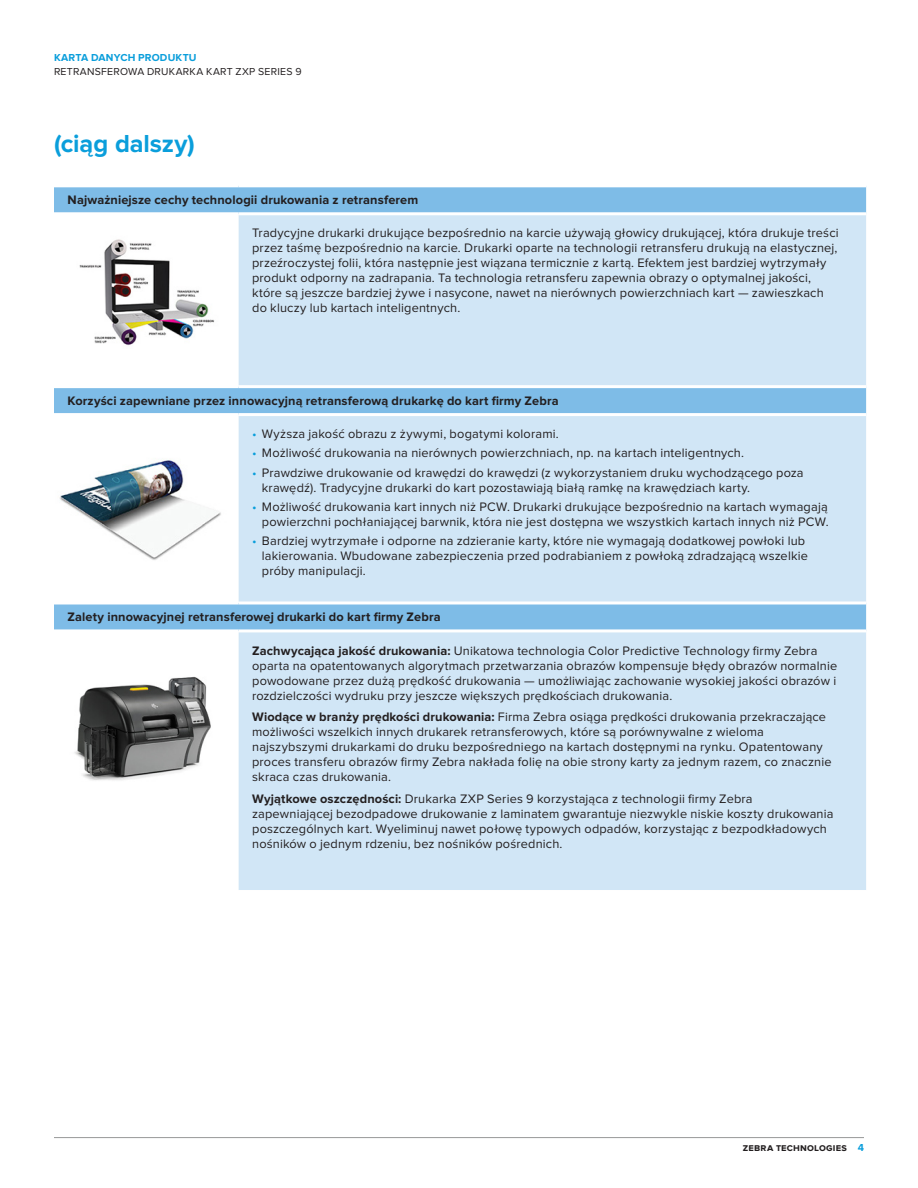
<style>
.page{position:relative;width:918px;height:1188px;background:#fff}
.page>*{position:absolute;margin:0;border:0;box-sizing:border-box;transform-origin:0 0}
.Heading-4_Interior_H{font:700 25.5px "Proxima Nova";color:#0a9edb}
.Table_Body_Copy{font:12.75px/15px "Proxima Nova";letter-spacing:.015em;color:#231f20}
.Table_Subhead_Black{font:700 12.75px "Proxima Nova";letter-spacing:.01em;color:#231f20}
.t1{font:10.5px "Proxima Nova";letter-spacing:.025em;color:#231f20}
.t2{font:700 10.5px "Proxima Nova";letter-spacing:.02em;color:#0a9edb}
.t3{font:700 10.5px "Proxima Nova";letter-spacing:.015em;color:#231f20}
.s1{color:#0a9edb}
.s2{font-weight:700}
</style>
<div class="page">
<svg style="left:54px;top:187px;width:812px;height:442px;fill:#7ebce7"></svg>
<svg style="left:239px;top:215px;width:627px;height:675px;background:#cae2f4"></svg>
<hr style="left:54px;top:602px;width:185px;height:2px;background:#fff">
<hr style="left:239px;top:602px;width:627px;height:2px;background:#fff">
<hr style="left:239px;top:629px;width:627px;height:3px;background:#fff">
<hr style="left:54px;top:385px;width:185px;height:3px;background:#fff">
<hr style="left:239px;top:385px;width:627px;height:3px;background:#fff">
<hr style="left:54px;top:413px;width:185px;height:3px;background:#fff">
<hr style="left:239px;top:413px;width:627px;height:3px;background:#fff">
<hr style="left:54px;top:212px;width:185px;height:3px;background:#fff">
<hr style="left:239px;top:212px;width:627px;height:3px;background:#fff">
<img style="left:65px;top:236px;width:162px;height:113px">
<img style="left:54px;top:445px;width:181px;height:129px">
<img style="left:74px;top:676px;width:137px;height:104px">
<hr style="left:54px;top:1137px;width:810px;height:1px;background:#989999">
<p class="t2" style="left:54px;top:53px;width:144px">KARTA DANYCH PRODUKTU</p>
<p class="t1" style="left:54px;top:67px;width:249px">RETRANSFEROWA DRUKARKA KART ZXP SERIES 9</p>
<p class="Heading-4_Interior_H" style="left:54px;top:132px;width:142px">(ciąg dalszy)</p>
<p class="Table_Subhead_Black" style="left:68px;top:194px;width:352px">Najważniejsze cechy technologii drukowania z retransferem</p>
<p class="Table_Body_Copy" style="left:252px;top:226px;width:588px">Tradycyjne drukarki drukujące bezpośrednio na karcie używają głowicy drukującej, która drukuje treści przez taśmę bezpośrednio na karcie. Drukarki oparte na technologii retransferu drukują na elastycznej, przeźroczystej folii, która następnie jest wiązana termicznie z kartą. Efektem jest bardziej wytrzymały produkt odporny na zadrapania. Ta technologia retransferu zapewnia obrazy o optymalnej jakości, które są jeszcze bardziej żywe i nasycone, nawet na nierównych powierzchniach kart — zawieszkach do kluczy lub kartach inteligentnych.</p>
<p class="Table_Subhead_Black" style="left:68px;top:395px;width:493px">Korzyści zapewniane przez innowacyjną retransferową drukarkę do kart firmy Zebra</p>
<p class="Table_Body_Copy" style="left:252px;top:427px;width:308px"><span class="s1">•</span> Wyższa jakość obrazu z żywymi, bogatymi kolorami.</p>
<p class="Table_Body_Copy" style="left:252px;top:446px;width:493px"><span class="s1">•</span> Możliwość drukowania na nierównych powierzchniach, np. na kartach inteligentnych.</p>
<p class="Table_Body_Copy" style="left:262px;top:466px;width:543px;text-indent:-10px"><span class="s1">•</span> Prawdziwe drukowanie od krawędzi do krawędzi (z wykorzystaniem druku wychodzącego poza krawędź). Tradycyjne drukarki do kart pozostawiają białą ramkę na krawędziach karty.</p>
<p class="Table_Body_Copy" style="left:252px;top:500px;width:578px;text-align:right"><span class="s1">•</span> Możliwość drukowania kart innych niż PCW. Drukarki drukujące bezpośrednio na kartach wymagają powierzchni pochłaniającej barwnik, która nie jest dostępna we wszystkich kartach innych niż PCW.</p>
<p class="Table_Body_Copy" style="left:262px;top:534px;width:548px;text-indent:-10px"><span class="s1">•</span> Bardziej wytrzymałe i odporne na zdzieranie karty, które nie wymagają dodatkowej powłoki lub lakierowania. Wbudowane zabezpieczenia przed podrabianiem z powłoką zdradzającą wszelkie próby manipulacji.</p>
<p class="Table_Subhead_Black" style="left:68px;top:611px;width:375px">Zalety innowacyjnej retransferowej drukarki do kart firmy Zebra</p>
<p class="Table_Body_Copy" style="left:252px;top:643px;width:587px"><span class="s2">Zachwycająca jakość drukowania:</span> Unikatowa technologia Color Predictive Technology firmy Zebra oparta na opatentowanych algorytmach przetwarzania obrazów kompensuje błędy obrazów normalnie powodowane przez dużą prędkość drukowania — umożliwiając zachowanie wysokiej jakości obrazów i rozdzielczości wydruku przy jeszcze większych prędkościach drukowania.</p>
<p class="Table_Body_Copy" style="left:252px;top:710px;width:581px"><span class="s2">Wiodące w branży prędkości drukowania:</span> Firma Zebra osiąga prędkości drukowania przekraczające możliwości wszelkich innych drukarek retransferowych, które są porównywalne z wieloma najszybszymi drukarkami do druku bezpośredniego na kartach dostępnymi na rynku. Opatentowany proces transferu obrazów firmy Zebra nakłada folię na obie strony karty za jednym razem, co znacznie skraca czas drukowania.</p>
<p class="Table_Body_Copy" style="left:252px;top:792px;width:583px"><span class="s2">Wyjątkowe oszczędności:</span> Drukarka ZXP Series 9 korzystająca z technologii firmy Zebra zapewniającej bezodpadowe drukowanie z laminatem gwarantuje niezwykle niskie koszty drukowania poszczególnych kart. Wyeliminuj nawet połowę typowych odpadów, korzystając z bezpodkładowych nośników o jednym rdzeniu, bez nośników pośrednich.</p>
<p class="t3" style="left:743px;top:1143px;width:123px">zebra technologies <span class="s1">4</span></p>
</div>
